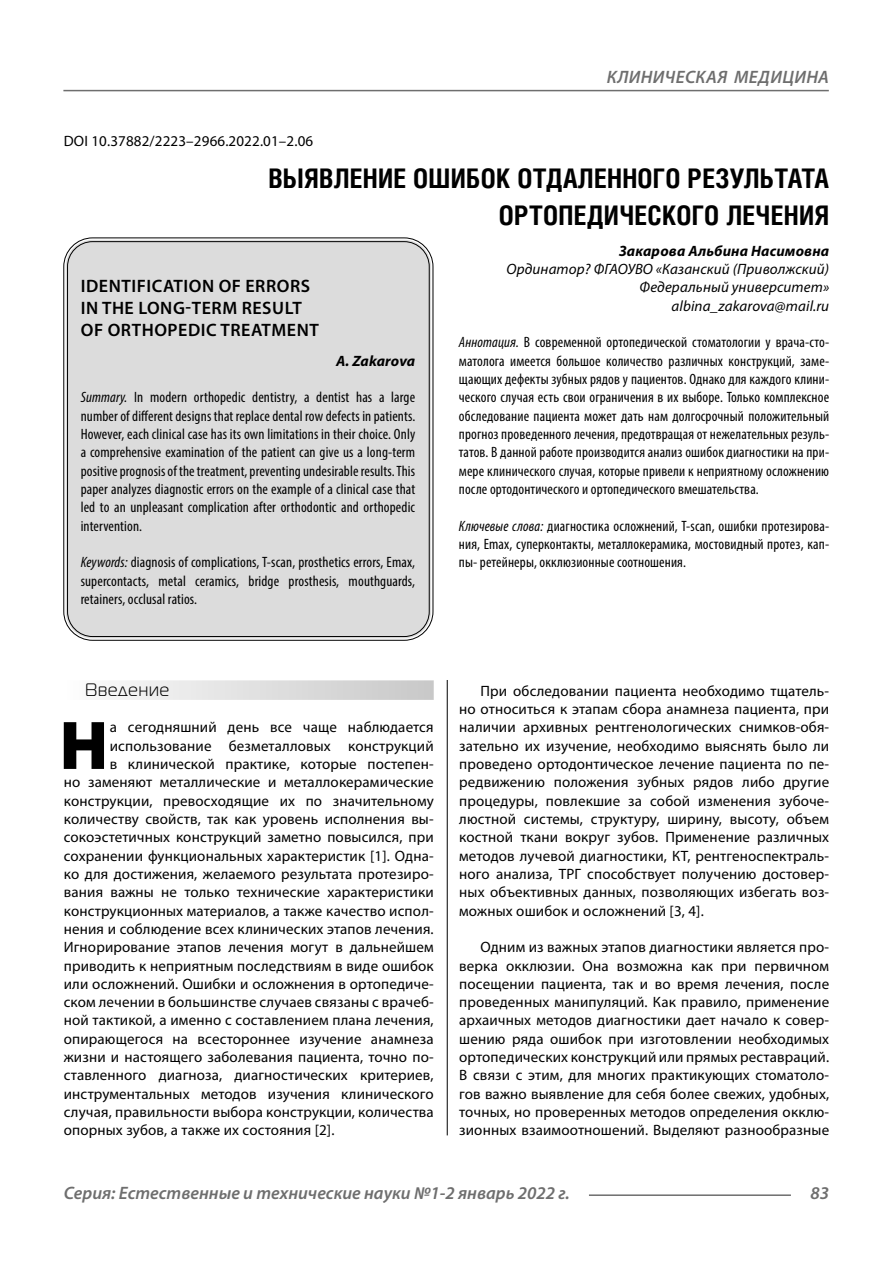
<style>
.page{position:relative;width:893px;height:1263px;background:#fff}
.page>*{position:absolute;margin:0;border:0;box-sizing:border-box;transform-origin:0 0}
.Bukvica{font:900 69.3px "Myriad Pro";color:#000}
.Header{font:700 27px/37.5px "Helios Cond C";letter-spacing:.01em;color:#000;text-align:right}
.t1{font:italic 600 18px "Myriad Pro";color:#6e6e6e}
.Header-eng{font:600 18px/21.6px "Myriad Pro";letter-spacing:.03em;color:#000}
.Subheader{font:18px "Magistral C";letter-spacing:.05em;color:#000}
.Normal{font:15px/18.3px "Myriad Pro";letter-spacing:.01em;color:#000;text-align:justify}
.Bukvica-2{font:15px "Myriad Pro";letter-spacing:.01em;color:#000}
.Annotation-rus{font:condensed 15px/18.3px "Myriad Pro";letter-spacing:.01em;color:#000;text-align:justify}
.Annotation-eng{font:condensed 15px/18.3px "Myriad Pro";letter-spacing:.01em;color:#000;text-align:justify}
.Author-doc{font:italic 15px/18.3px "Myriad Pro";letter-spacing:.01em;color:#000;text-align:right}
.DOI{font:15px "Myriad Pro";letter-spacing:.01em;color:#000}
.Author{font:italic 700 15px "Myriad Pro";letter-spacing:.01em;color:#000}
.Author-email{font:italic 15px "Myriad Pro";letter-spacing:.01em;color:#000}
.Author-eng{font:italic 700 15px "Myriad Pro";color:#000}
.s1{font-style:italic}
</style>
<div class="page">
<hr style="left:447px;top:659px;width:1px;height:476px;background:#000">
<div style="left:43px;top:659px;width:786px;height:21px;background:#fff"></div>
<div style="left:64px;top:680px;width:370px;height:20px;background:linear-gradient(to right,#fcfcfc,#c8c8c8)"></div>
<div style="left:66px;top:240px;width:365px;height:398px;background:#dcdcdc;border-radius:27px"></div>
<hr style="left:589px;top:1194px;width:202px;height:2px;background:#6e6e6e">
<hr style="left:63px;top:90px;width:766px;height:1px;background:#6e6e6e">
<p class="t1" style="left:607px;top:66px;width:24px">Клини</p>
<p class="t1" style="left:665px;top:66px;width:23px">ческая</p>
<p class="t1" style="left:734px;top:66px;width:13px">медицина</p>
<p class="DOI" style="left:64px;top:132px;width:251px">DOI 10.37882/2223–2966.2022.01–2.06</p>
<p class="Header" style="left:268px;top:159px;width:562px">ВЫЯВЛЕНИЕ ОШИБОК ОТДАЛЕННОГО РЕЗУЛЬТАТА<br>ОРТОПЕДИЧЕСКОГО ЛЕЧЕНИЯ</p>
<p class="Author" style="left:619px;top:241px;width:212px">Закарова Альбина Насимовна</p>
<p class="Author-doc" style="left:506px;top:260px;width:324px">Ординатор? ФГАОУВО «Казанский (Приволжский)<br>Федеральный университет»</p>
<p class="Author-email" style="left:671px;top:296px;width:159px">albina_zakarova@mail.ru</p>
<p class="Annotation-rus" style="left:459px;top:333px;width:372px"><span class="s1">Аннотация.</span> В современной ортопедической стоматологии у врача-сто&shy;матолога имеется большое количество различных конструкций, заме&shy;щающих дефекты зубных рядов у пациентов. Однако для каждого клини&shy;ческого случая есть свои ограничения в их выборе. Только комплексное обследование пациента может дать нам долгосрочный положительный прогноз проведенного лечения, предотвращая от нежелательных резуль&shy;татов. В данной работе производится анализ ошибок диагностики на при&shy;мере клинического случая, которые привели к неприятному осложнению после ортодонтического и ортопедического вмешательства.</p>
<p class="Annotation-rus" style="left:459px;top:516px;width:372px"><span class="s1">Ключевые слова:</span> диагностика осложнений, T-scan, ошибки протезирова&shy;ния, Emax, суперконтакты, металлокерамика, мостовидный протез, кап&shy;пы- ретейнеры, окклюзионные соотношения.</p>
<p class="Header-eng" style="left:81px;top:275px;width:240px">IDENTIFICATION OF ERRORS<br>IN THE LONG-TERM RESULT<br>OF ORTHOPEDIC TREATMENT</p>
<p class="Author-eng" style="left:336px;top:351px;width:81px">A. Zakarova</p>
<p class="Annotation-eng" style="left:81px;top:388px;width:336px"><span class="s1">Summary.</span> In modern orthopedic dentistry, a dentist has a large number of different designs that replace dental row defects in patients.<br>However, each clinical case has its own limitations in their choice. Оnly a comprehensive examination of the patient can give us a long-term positive prognosis of the treatment, preventing undesirable results. This paper analyzes diagnostic errors on the example of a clinical case that led to an unpleasant complication after orthodontic and orthopedic intervention.</p>
<p class="Annotation-eng" style="left:81px;top:553px;width:336px"><span class="s1">Keywords:</span> diagnosis of complications, T-scan, prosthetics errors, Emax, supercontacts, metal ceramics, bridge prosthesis, mouthguards, retainers, occlusal ratios.</p>
<p class="Subheader" style="left:85px;top:680px;width:86px">Введение</p>
<p class="Bukvica" style="left:59px;top:699px;width:50px">Н</p>
<p class="Bukvica-2" style="left:110px;top:718px;width:325px">а сегодняшний день все чаще наблюдается</p>
<p class="Bukvica-2" style="left:110px;top:736px;width:325px">использование безметалловых конструкций</p>
<p class="Bukvica-2" style="left:110px;top:755px;width:325px">в клинической практике, которые постепен-</p>
<p class="Bukvica-2" style="left:64px;top:773px;width:371px">но заменяют металлические и металлокерамические</p>
<p class="Bukvica-2" style="left:64px;top:791px;width:371px">конструкции, превосходящие их по значительному</p>
<p class="Bukvica-2" style="left:64px;top:810px;width:371px">количеству свойств, так как уровень исполнения вы-</p>
<p class="Bukvica-2" style="left:64px;top:828px;width:371px">сокоэстетичных конструкций заметно повысился, при</p>
<p class="Bukvica-2" style="left:64px;top:846px;width:371px">сохранении функциональных характеристик [1]. Одна-</p>
<p class="Bukvica-2" style="left:64px;top:864px;width:371px">ко для достижения, желаемого результата протезиро-</p>
<p class="Bukvica-2" style="left:64px;top:883px;width:371px">вания важны не только технические характеристики</p>
<p class="Bukvica-2" style="left:64px;top:901px;width:371px">конструкционных материалов, а также качество испол-</p>
<p class="Bukvica-2" style="left:64px;top:919px;width:371px">нения и соблюдение всех клинических этапов лечения.</p>
<p class="Bukvica-2" style="left:64px;top:938px;width:371px">Игнорирование этапов лечения могут в дальнейшем</p>
<p class="Bukvica-2" style="left:64px;top:956px;width:371px">приводить к неприятным последствиям в виде ошибок</p>
<p class="Bukvica-2" style="left:64px;top:974px;width:371px">или осложнений. Ошибки и осложнения в ортопедиче-</p>
<p class="Bukvica-2" style="left:64px;top:993px;width:371px">ском лечении в большинстве случаев связаны с врачеб-</p>
<p class="Bukvica-2" style="left:64px;top:1011px;width:371px">ной тактикой, а именно с составлением плана лечения,</p>
<p class="Bukvica-2" style="left:64px;top:1029px;width:371px">опирающегося на всестороннее изучение анамнеза</p>
<p class="Bukvica-2" style="left:64px;top:1048px;width:371px">жизни и настоящего заболевания пациента, точно по-</p>
<p class="Bukvica-2" style="left:64px;top:1066px;width:371px">ставленного диагноза, диагностических критериев,</p>
<p class="Bukvica-2" style="left:64px;top:1084px;width:371px">инструментальных методов изучения клинического</p>
<p class="Bukvica-2" style="left:64px;top:1103px;width:371px">случая, правильности выбора конструкции, количества</p>
<p class="Bukvica-2" style="left:64px;top:1121px;width:272px">опорных зубов, а также их состояния [2].</p>
<p class="Normal" style="left:459px;top:681px;width:371px;text-indent:21px">При обследовании пациента необходимо тщатель&shy;но относиться к этапам сбора анамнеза пациента, при наличии архивных рентгенологических снимков-обя&shy;зательно их изучение, необходимо выяснять было ли проведено ортодонтическое лечение пациента по пе&shy;редвижению положения зубных рядов либо другие процедуры, повлекшие за собой изменения зубоче&shy;люстной системы, структуру, ширину, высоту, объем костной ткани вокруг зубов. Применение различных методов лучевой диагностики, КТ, рентгеноспектраль&shy;ного анализа, ТРГ способствует получению достовер&shy;ных объективных данных, позволяющих избегать воз&shy;можных ошибок и осложнений [3, 4].</p>
<p class="Normal" style="left:459px;top:938px;width:371px;text-indent:21px">Одним из важных этапов диагностики является про&shy;верка окклюзии. Она возможна как при первичном посещении пациента, так и во время лечения, после проведенных манипуляций. Как правило, применение архаичных методов диагностики дает начало к совер&shy;шению ряда ошибок при изготовлении необходимых ортопедических конструкций или прямых реставраций.<br>В связи с этим, для многих практикующих стоматоло&shy;гов важно выявление для себя более свежих, удобных, точных, но проверенных методов определения окклю&shy;зионных взаимоотношений. Выделяют разнообразные</p>
<p class="t1" style="left:64px;top:1182px;width:508px">Серия: Естественные и технические науки №1-2 январь 2022 г.</p>
<p class="t1" style="left:810px;top:1182px;width:20px">83</p>
</div>
